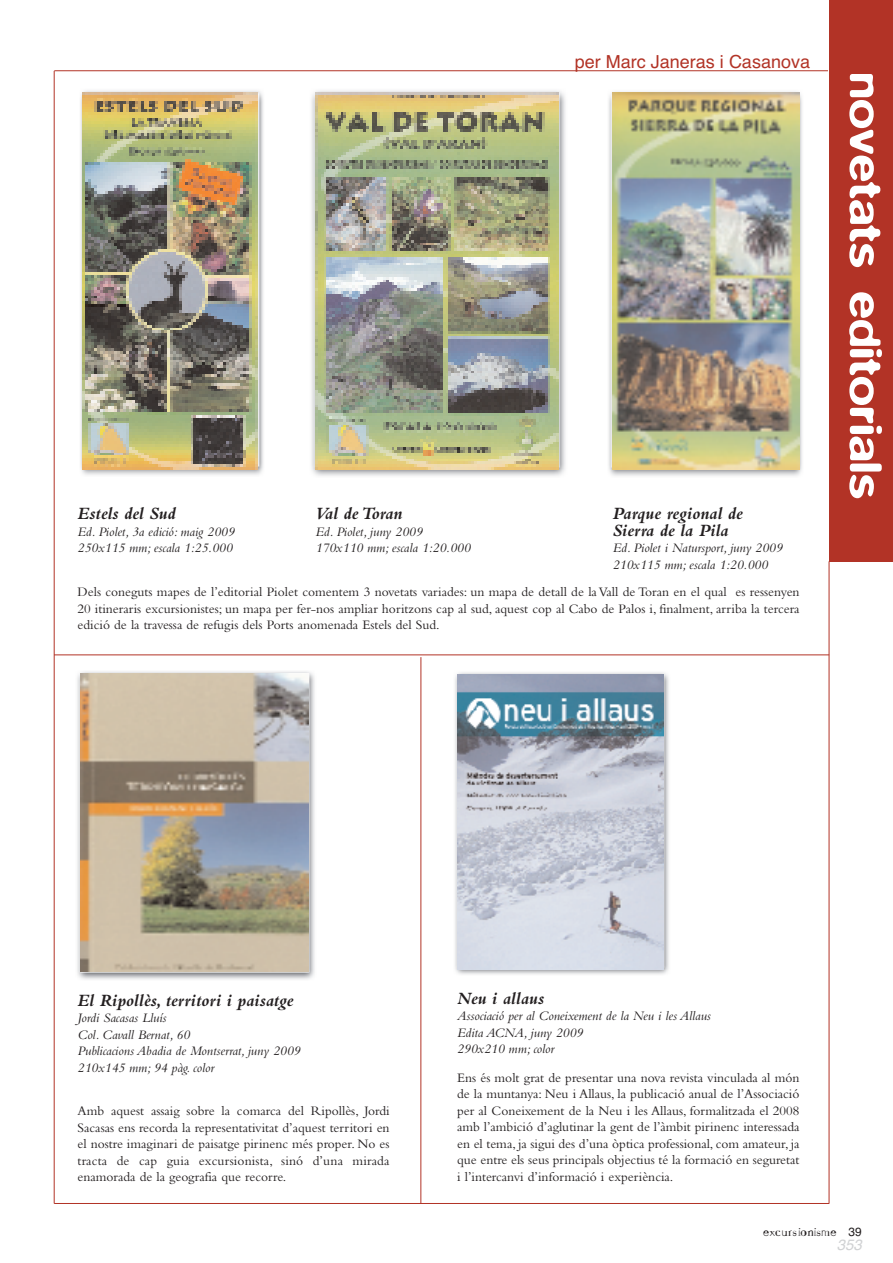
<style>
.page{position:relative;width:893px;height:1263px;background:#fff}
.page>*{position:absolute;margin:0;border:0;box-sizing:border-box;transform-origin:0 0}
.t1{font:500 45px "Blur";color:#fff;scale:1.14 1}
.t2{font:italic 700 18px/16.5px "Bembo";color:#231f20}
.t3{font:18px "Helvetica";color:#b23326}
.t4{font:italic 15px "Helvetica";color:#d1d2d4}
.t5{font:13.5px/16.5px "Bembo";color:#231f20;text-align:justify}
.t6{font:italic 13.5px/16.5px "Bembo";letter-spacing:-.005em;color:#231f20}
.t7{font:12px "Fudoni One";letter-spacing:.03em;color:#231f20}
.t8{font:12px "Helvetica";color:#231f20}
</style>
<div class="page">
<img style="left:455px;top:672px;width:214px;height:303px">
<img style="left:80px;top:90px;width:183px;height:385px">
<img style="left:77px;top:671px;width:238px;height:309px">
<div style="left:829px;top:0;width:64px;height:561px;background:#b23326"></div>
<hr style="left:54px;top:70px;width:774px;height:1px;background:#b23326">
<hr style="left:54px;top:71px;width:1px;height:1132px;background:#b23326">
<hr style="left:829px;top:561px;width:1px;height:642px;background:#b23326">
<hr style="left:54px;top:1203px;width:775px;height:1px;background:#b23326">
<img style="left:81px;top:673px;width:227px;height:299px">
<img style="left:457px;top:674px;width:206px;height:295px">
<hr style="left:421px;top:657px;width:1px;height:547px;background:#b23326">
<img style="left:83px;top:93px;width:174px;height:376px">
<hr style="left:54px;top:655px;width:775px;height:1px;background:#b23326">
<img style="left:608px;top:91px;width:194px;height:385px">
<img style="left:612px;top:93px;width:187px;height:376px">
<img style="left:311px;top:90px;width:255px;height:386px">
<img style="left:315px;top:92px;width:243px;height:377px">
<h2 class="t3" style="left:575px;top:52px;width:237px">per Marc Janeras i Casanova</h2>
<h2 class="t2" style="left:78px;top:507px;width:100px">Estels del Sud</h2>
<p class="t6" style="left:78px;top:524px;width:158px">Ed. Piolet, 3a edició: maig 2009<br>250x115 mm; escala 1:25.000</p>
<h2 class="t2" style="left:315px;top:507px;width:89px">Val de Toran</h2>
<p class="t6" style="left:315px;top:524px;width:157px">Ed. Piolet, juny 2009<br>170x110 mm; escala 1:20.000</p>
<h2 class="t2" style="left:613px;top:507px;width:132px">Parque regional de<br>Sierra de la Pila</h2>
<p class="t6" style="left:613px;top:541px;width:171px">Ed. Piolet i Natursport, juny 2009<br>210x115 mm; escala 1:20.000</p>
<p class="t5" style="left:78px;top:585px;width:724px">Dels coneguts mapes de l’editorial Piolet comentem 3 novetats variades: un mapa de detall de la Vall de Toran en el qual es ressenyen 20 itineraris excursionistes; un mapa per fer-nos ampliar horitzons cap al sud, aquest cop al Cabo de Palos i, finalment, arriba la tercera edició de la travessa de refugis dels Ports anomenada Estels del Sud.</p>
<h1 class="t1" style="left:892px;top:72px;width:377px;rotate:90deg">novetats editorials</h1>
<h2 class="t2" style="left:78px;top:993px;width:217px">El Ripollès, territori i paisatge</h2>
<p class="t6" style="left:78px;top:1011px;width:224px">Jordi Sacasas Lluís<br>Col. Cavall Bernat, 60<br>Publicacions Abadia de Montserrat, juny 2009<br>210x145 mm; 94 pàg. color</p>
<p class="t5" style="left:78px;top:1104px;width:314px">Amb aquest assaig sobre la comarca del Ripollès, Jordi Sacasas ens recorda la representativitat d’aquest territori en el nostre imaginari de paisatge pirinenc més proper. No es tracta de cap guia excursionista, sinó d’una mirada enamorada de la geografia que recorre.</p>
<h2 class="t2" style="left:457px;top:991px;width:89px">Neu i allaus</h2>
<p class="t6" style="left:457px;top:1009px;width:255px">Associació per al Coneixement de la Neu i les Allaus<br>Edita ACNA, juny 2009<br>290x210 mm; color</p>
<p class="t5" style="left:457px;top:1070px;width:344px">Ens és molt grat de presentar una nova revista vinculada al món de la muntanya: Neu i Allaus, la publicació anual de l’Associació per al Coneixement de la Neu i les Allaus, formalitzada el 2008 amb l’ambició d’aglutinar la gent de l’àmbit pirinenc interessada en el tema, ja sigui des d’una òptica professional, com amateur, ja que entre els seus principals objectius té la formació en seguretat i l’intercanvi d’informació i experiència.</p>
<p class="t7" style="left:763px;top:1224px;width:75px">excursionisme</p>
<p class="t8" style="left:848px;top:1225px;width:15px">39</p>
<p class="t4" style="left:837px;top:1236px;width:32px">353</p>
</div>
